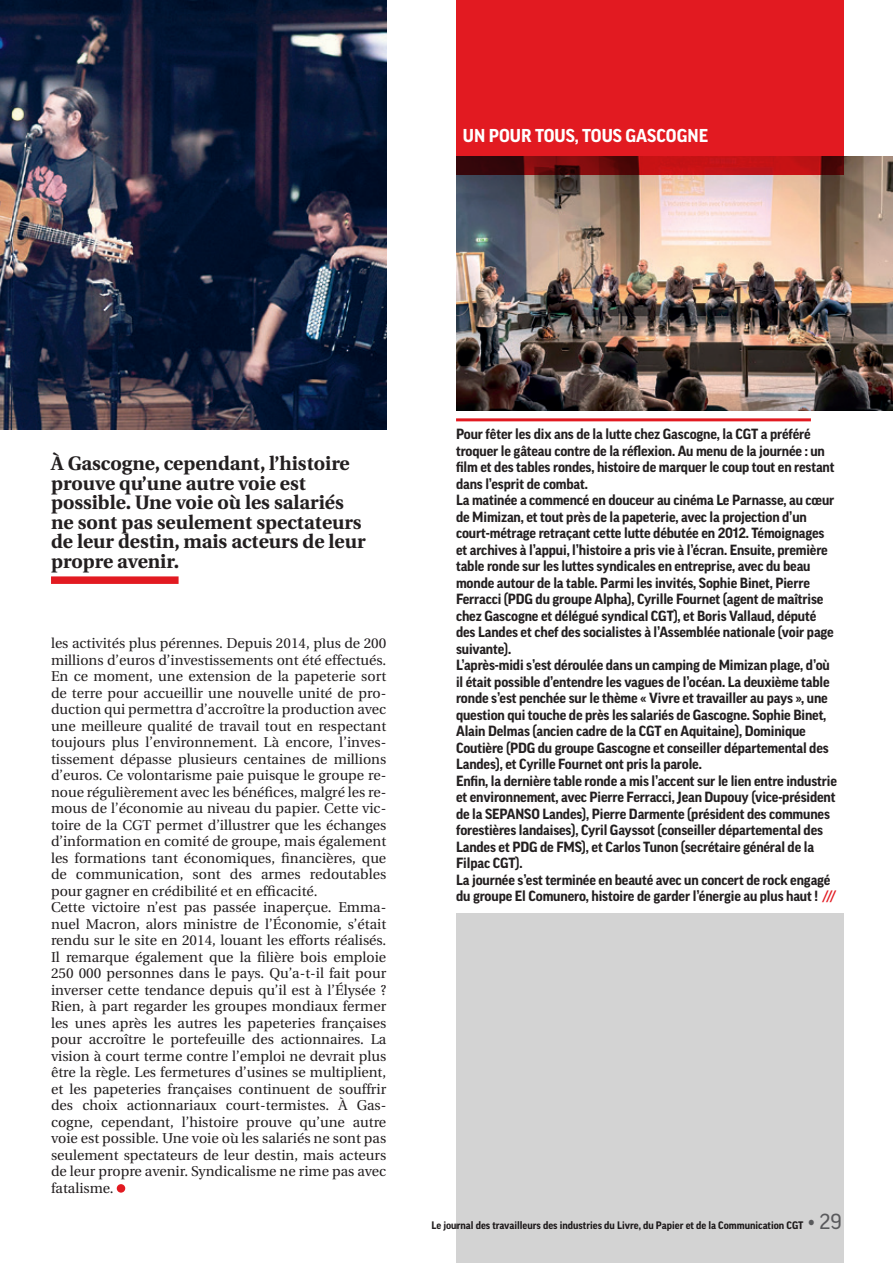
<style>
.page{position:relative;width:893px;height:1263px;background:#fff}
.page>*{position:absolute;margin:0;border:0;box-sizing:border-box;transform-origin:0 0}
.t1{font:700 19.5px/19.5px "Utopia";color:#231f20}
.t2{font:700 18px "Good OT";color:#fff}
.t3{font:700 14.25px/16.5px "Good OT";letter-spacing:-.01em;color:#231f20}
.t4{font:14.25px/16.5px "Utopia";color:#231f20}
.t5{font:700 10.5px "Good OT";color:#231f20}
.s1{font-style:italic;color:#e21a21}
.s2{font-weight:400;font-size:21px;color:#6c6d70}
</style>
<div class="page">
<div style="left:117px;top:1184px;width:8px;height:9px;background:#e21a21;border-radius:50%"></div>
<img style="left:456px;top:157px;width:437px;height:253px">
<img style="left:0;top:0;width:386px;height:429px">
<div style="left:51px;top:576px;width:128px;height:8px;background:#e21a21"></div>
<div style="left:456px;top:0;width:387px;height:174px;background:#e21a21"></div>
<div style="left:456px;top:913px;width:387px;height:350px;background:#d3d3d3"></div>
<hr style="left:456px;top:418px;width:355px;height:3px;background:#e21a21">
<p class="t2" style="left:463px;top:126px;width:247px">UN POUR TOUS, TOUS GASCOGNE</p>
<h1 class="t1" style="left:51px;top:454px;width:316px">À Gascogne, cependant, l’histoire prouve qu’une autre voie est possible. Une voie où les salariés ne sont pas seulement spectateurs de leur destin, mais acteurs de leur propre avenir.</h1>
<p class="t4" style="left:51px;top:635px;width:337px">les activités plus pérennes. Depuis 2014, plus de 200 millions d’euros d’investissements ont été effectués.<br>En ce moment, une extension de la papeterie sort de terre pour accueillir une nouvelle unité de pro&shy;duction qui permettra d’accroître la production avec une meilleure qualité de travail tout en respectant toujours plus l’environnement. Là encore, l’inves&shy;tissement dépasse plusieurs centaines de millions d’euros. Ce volontarisme paie puisque le groupe re&shy;noue régulièrement avec les bénéfices, malgré les re&shy;mous de l’économie au niveau du papier. Cette vic&shy;toire de la CGT permet d’illustrer que les échanges d’information en comité de groupe, mais également les formations tant économiques, financières, que de communication, sont des armes redoutables pour gagner en crédibilité et en efficacité.<br>Cette victoire n’est pas passée inaperçue. Emma&shy;nuel Macron, alors ministre de l’Économie, s’était rendu sur le site en 2014, louant les efforts réalisés.<br>Il remarque également que la filière bois emploie 250 000 personnes dans le pays. Qu’a-t-il fait pour inverser cette tendance depuis qu’il est à l’Élysée ?<br>Rien, à part regarder les groupes mondiaux fermer les unes après les autres les papeteries françaises pour accroître le portefeuille des actionnaires. La vision à court terme contre l’emploi ne devrait plus être la règle. Les fermetures d’usines se multiplient, et les papeteries françaises continuent de souffrir des choix actionnariaux court-termistes. À Gas&shy;cogne, cependant, l’histoire prouve qu’une autre voie est possible. Une voie où les salariés ne sont pas seulement spectateurs de leur destin, mais acteurs de leur propre avenir. Syndicalisme ne rime pas avec fatalisme.</p>
<p class="t3" style="left:456px;top:426px;width:382px">Pour fêter les dix ans de la lutte chez Gascogne, la CGT a préféré troquer le gâteau contre de la réflexion. Au menu de la journée : un film et des tables rondes, histoire de marquer le coup tout en restant dans l’esprit de combat.<br>La matinée a commencé en douceur au cinéma Le Parnasse, au cœur de Mimizan, et tout près de la papeterie, avec la projection d’un court-métrage retraçant cette lutte débutée en 2012. Témoignages et archives à l’appui, l’histoire a pris vie à l’écran. Ensuite, première table ronde sur les luttes syndicales en entreprise, avec du beau monde autour de la table. Parmi les invités, Sophie Binet, Pierre Ferracci (PDG du groupe Alpha), Cyrille Fournet (agent de maîtrise chez Gascogne et délégué syndical CGT), et Boris Vallaud, député des Landes et chef des socialistes à l’Assemblée nationale (voir page suivante).<br>L’après-midi s’est déroulée dans un camping de Mimizan plage, d’où il était possible d’entendre les vagues de l’océan. La deuxième table ronde s’est penchée sur le thème « Vivre et travailler au pays », une question qui touche de près les salariés de Gascogne. Sophie Binet, Alain Delmas (ancien cadre de la CGT en Aquitaine), Dominique Coutière (PDG du groupe Gascogne et conseiller départemental des Landes), et Cyrille Fournet ont pris la parole.<br>Enfin, la dernière table ronde a mis l’accent sur le lien entre industrie et environnement, avec Pierre Ferracci, Jean Dupouy (vice-président de la SEPANSO Landes), Pierre Darmente (président des communes forestières landaises), Cyril Gayssot (conseiller départemental des Landes et PDG de FMS), et Carlos Tunon (secrétaire général de la Filpac CGT).<br>La journée s’est terminée en beauté avec un concert de rock engagé du groupe El Comunero, histoire de garder l’énergie au plus haut ! <span class="s1">///</span></p>
<p class="t5" style="left:431px;top:1220px;width:412px">Le journal des travailleurs des industries du Livre, du Papier et de la Communication CGT <span class="s2">• 29</span></p>
</div>
